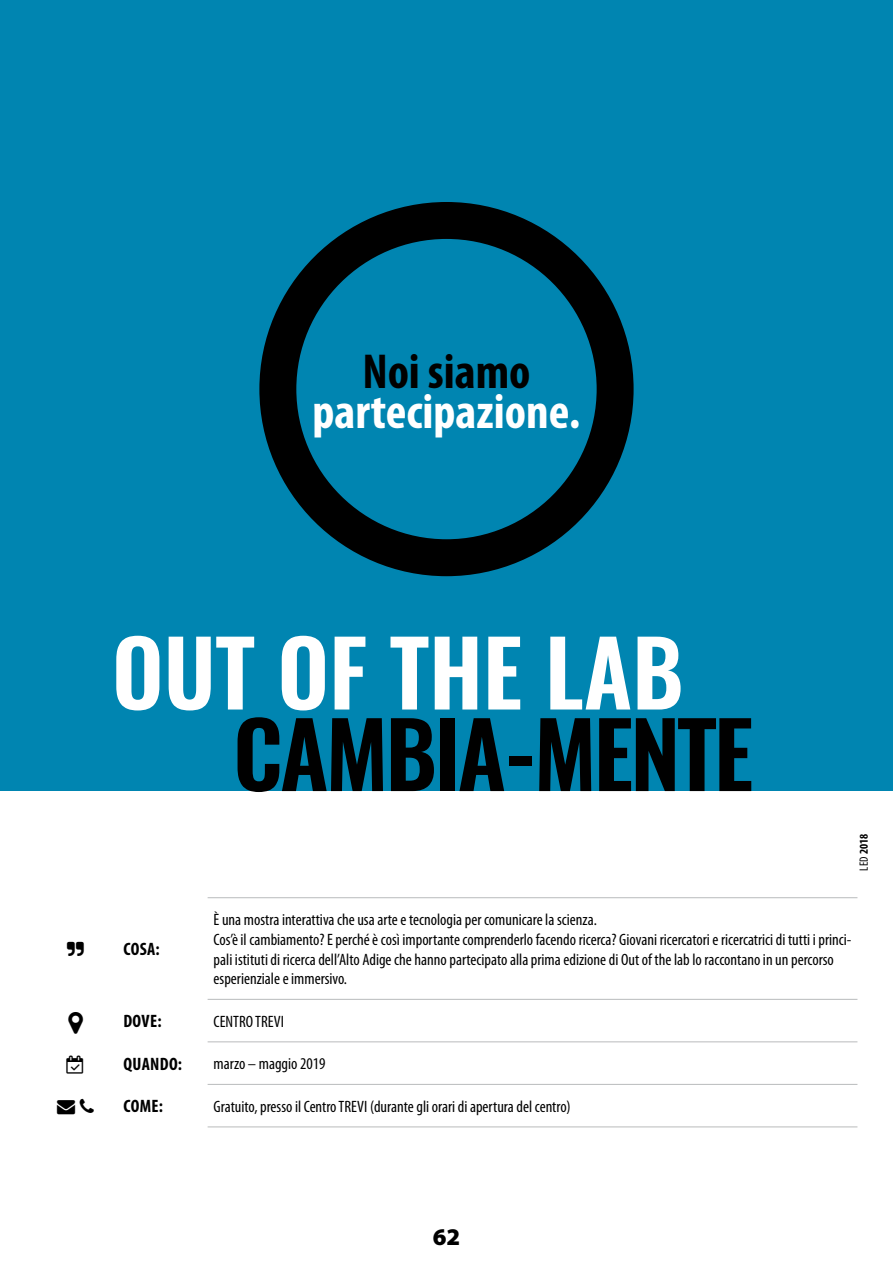
<style>
.page{position:relative;width:893px;height:1263px;background:#fff}
.page>*{position:absolute;margin:0;border:0;box-sizing:border-box;transform-origin:0 0}
.t1{font:600 90px "Oswald";letter-spacing:-.03em;color:#000}
.t2{font:600 90px "Oswald";color:#fff}
.t3{font:700 condensed 49.35px "Myriad Pro";color:#fff}
.t4{font:700 condensed 49.35px "Myriad Pro";color:#000}
.t5{font:900 24px "Myriad Pro";color:#000}
.t6{font:700 condensed 18px "Myriad Pro";letter-spacing:.02em;color:#000}
.t7{font:condensed 16.5px/19.8px "Myriad Pro";color:#000}
.t8{font:700 condensed 12px "Myriad Pro";color:#000}
.s1{font-weight:400}
</style>
<div class="page">
<div style="left:0;top:0;width:893px;height:791px;background:#0085b1"></div>
<hr style="left:208px;top:897px;width:649px;height:1px;background:#b9bbbc">
<hr style="left:208px;top:999px;width:649px;height:1px;background:#b9bbbc">
<hr style="left:208px;top:1041px;width:649px;height:1px;background:#b9bbbc">
<hr style="left:208px;top:1084px;width:649px;height:1px;background:#b9bbbc">
<hr style="left:208px;top:1126px;width:649px;height:1px;background:#b9bbbc">
<div style="left:259px;top:202px;width:375px;height:374px;border:37px solid #000;border-radius:50%"></div>
<h2 class="t4" style="left:362px;top:340px;width:170px">Noi siamo</h2>
<h2 class="t3" style="left:313px;top:380px;width:269px">partecipazione.</h2>
<h1 class="t2" style="left:112px;top:610px;width:573px">OUT OF THE LAB</h1>
<h1 class="t1" style="left:233px;top:692px;width:522px">CAMBIA-MENTE</h1>
<p class="t8" style="left:856px;top:870px;width:38px;rotate:-90deg"><span class="s1">LED</span> 2018</p>
<p class="t6" style="left:123px;top:938px;width:38px">COSA:</p>
<p class="t7" style="left:214px;top:909px;width:639px">È una mostra interattiva che usa arte e tecnologia per comunicare la scienza.<br>Cos’è il cambiamento? E perché è così importante comprenderlo facendo ricerca? Giovani ricercatori e ricercatrici di tutti i princi&shy;pali istituti di ricerca dell’Alto Adige che hanno partecipato alla prima edizione di Out of the lab lo raccontano in un percorso esperienziale e immersivo.</p>
<p class="t6" style="left:123px;top:1010px;width:40px">DOVE:</p>
<p class="t7" style="left:214px;top:1011px;width:72px">CENTRO TREVI</p>
<p class="t6" style="left:67px;top:1052px;width:117px">▼ QUANDO:</p>
<p class="t7" style="left:214px;top:1054px;width:113px">marzo – maggio 2019</p>
<p class="t6" style="left:123px;top:1095px;width:41px">COME:</p>
<p class="t7" style="left:214px;top:1096px;width:359px">Gratuito, presso il Centro TREVI (durante gli orari di apertura del centro)</p>
<h3 class="t5" style="left:433px;top:1224px;width:29px">62</h3>
</div>
